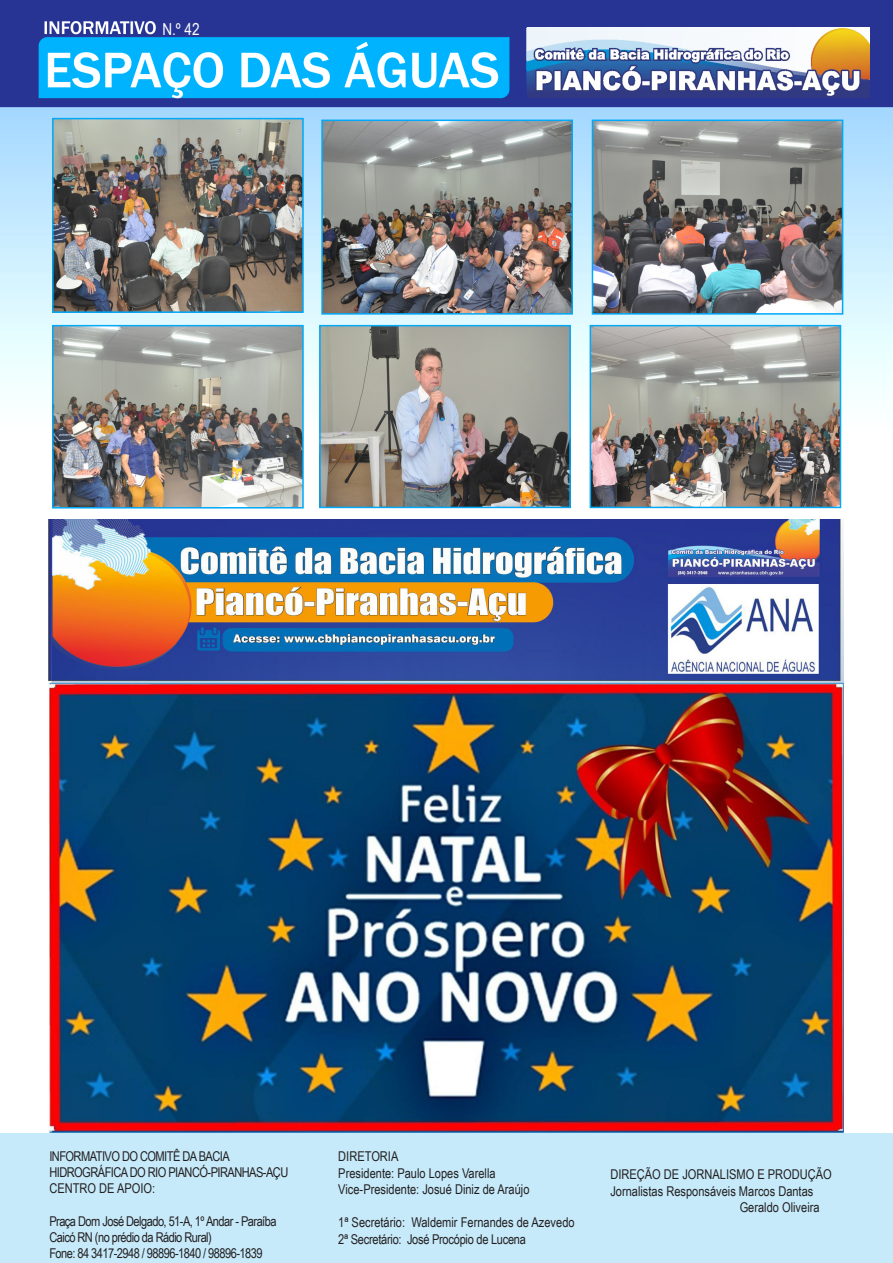
<style>
.page{position:relative;width:893px;height:1263px;background:#fff}
.page>*{position:absolute;margin:0;border:0;box-sizing:border-box;transform-origin:0 0}
.t1{font:16.5px "Arial Narrow";color:#fff}
.t2{font:13.5px "Arial Narrow";color:#231f20}
.t3{font:13.5px "Arial Narrow";letter-spacing:-.04em;color:#231f20}
.t4{font:13.5px "Arial Narrow";letter-spacing:-.02em;color:#231f20}
</style>
<div class="page">
<img style="left:0;top:0;width:893px;height:1133px">
<img style="left:49px;top:520px;width:794px;height:612px">
<img style="left:527px;top:28px;width:342px;height:70px">
<div style="left:0;top:1133px;width:893px;height:130px;background:#c6eafa"></div>
<img style="left:324px;top:123px;width:246px;height:189px">
<div style="left:321px;top:120px;width:252px;height:195px;border:2px solid #00a9f9"></div>
<img style="left:595px;top:123px;width:245px;height:189px">
<div style="left:592px;top:120px;width:251px;height:195px;border:2px solid #00a9f9"></div>
<img style="left:322px;top:328px;width:246px;height:177px">
<div style="left:319px;top:325px;width:252px;height:183px;border:2px solid #00a9f9"></div>
<img style="left:593px;top:328px;width:245px;height:177px">
<div style="left:590px;top:325px;width:251px;height:183px;border:2px solid #00a9f9"></div>
<img style="left:55px;top:121px;width:246px;height:189px">
<div style="left:52px;top:118px;width:252px;height:195px;border:2px solid #00a9f9"></div>
<img style="left:55px;top:328px;width:246px;height:177px">
<div style="left:52px;top:325px;width:252px;height:183px;border:2px solid #00a9f9"></div>
<p class="t1" style="left:162px;top:17px;width:39px">N.º 42</p>
<p class="t3" style="left:49px;top:1146px;width:182px">INFORMATIVO DO COMITÊ DA BACIA</p>
<p class="t3" style="left:49px;top:1162px;width:241px">HIDROGRÁFICA DO RIO PIANCÓ-PIRANHAS-AÇU</p>
<p class="t2" style="left:49px;top:1179px;width:107px">CENTRO DE APOIO:</p>
<p class="t3" style="left:49px;top:1211px;width:229px">Praça Dom José Delgado, 51-A, 1º Andar - Paraíba</p>
<p class="t3" style="left:49px;top:1227px;width:164px">Caicó RN (no prédio da Rádio Rural)</p>
<p class="t3" style="left:49px;top:1243px;width:215px">Fone: 84 3417-2948 / 98896-1840 / 98896-1839</p>
<p class="t2" style="left:338px;top:1146px;width:62px">DIRETORIA</p>
<p class="t2" style="left:338px;top:1163px;width:159px">Presidente: Paulo Lopes Varella</p>
<p class="t2" style="left:338px;top:1179px;width:193px">Vice-Presidente: Josué Diniz de Araújo</p>
<p class="t2" style="left:338px;top:1212px;width:238px">1ª Secretário: Waldemir Fernandes de Azevedo</p>
<p class="t4" style="left:338px;top:1229px;width:189px">2ª Secretário: José Procópio de Lucena</p>
<p class="t2" style="left:610px;top:1164px;width:223px">DIREÇÃO DE JORNALISMO E PRODUÇÃO</p>
<p class="t2" style="left:610px;top:1181px;width:205px">Jornalistas Responsáveis Marcos Dantas</p>
<p class="t2" style="left:740px;top:1197px;width:81px">Geraldo Oliveira</p>
</div>
